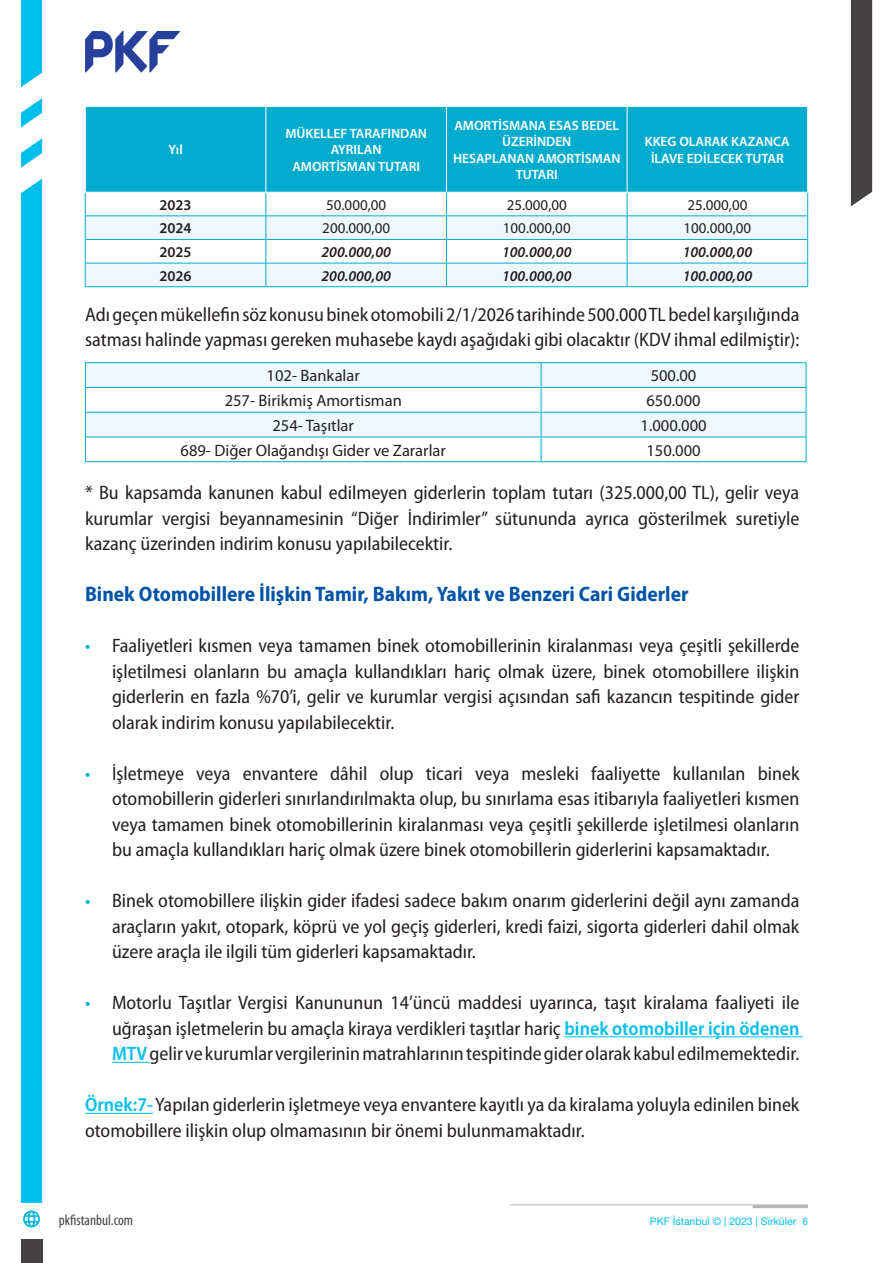
<style>
.page{position:relative;width:893px;height:1263px;background:#fff}
.page>*{position:absolute;margin:0;border:0;box-sizing:border-box;transform-origin:0 0}
.t1{font:700 semi-condensed 21px "Myriad Pro";color:#0153a6}
.t2{font:semi-condensed 19.5px/25.5px "Myriad Pro";color:#241f1f;text-align:justify}
.t3{font:16.5px "Myriad Pro";color:#241f1f}
.t4{font:italic 600 15px "Myriad Pro";color:#241f1f}
.t5{font:15px "Myriad Pro";color:#241f1f}
.t6{font:600 15px "Myriad Pro";color:#241f1f}
.t7{font:condensed 15px "Myriad Pro";color:#454243}
.t8{font:600 13.5px/16.2px "Myriad Pro";color:#fff;text-align:center}
.t9{font:10.5px "Helvetica Neue LT Pro";color:#00bfeb}
.s1{color:#00acce}
.s2{font-weight:600;color:#00bfeb}
.s3{font-stretch:condensed}
</style>
<div class="page">
<svg style="left:85px;top:31px;width:96px;height:41px"></svg>
<svg style="left:21px;top:0;width:21px;height:87px"></svg>
<svg style="left:21px;top:98px;width:21px;height:30px"></svg>
<svg style="left:21px;top:138px;width:21px;height:30px"></svg>
<svg style="left:23px;top:1210px;width:17px;height:17px"></svg>
<div style="left:21px;top:1239px;width:21px;height:24px;background:#454243"></div>
<div style="left:851px;top:0;width:21px;height:206px;background:#454243"></div>
<div style="left:21px;top:179px;width:21px;height:1024px;background:#00bfeb"></div>
<hr style="left:510px;top:1204px;width:298px;height:1px;background:#b5b5b6">
<hr style="left:753px;top:1205px;width:55px;height:3px;background:#b5b5b6">
<hr style="left:564px;top:1036px;width:239px;height:1px;background:#00bfeb">
<hr style="left:112px;top:1062px;width:38px;height:1px;background:#00bfeb">
<hr style="left:85px;top:1113px;width:68px;height:1px;background:#00bfeb">
<div style="left:86px;top:107px;width:721px;height:85px;background:#00acce"></div>
<svg style="left:86px;top:217px;width:721px;height:69px;fill:#eff9fd"></svg>
<hr style="left:85px;top:216px;width:181px;height:1px;background:#00acce">
<hr style="left:266px;top:216px;width:180px;height:1px;background:#00acce">
<hr style="left:446px;top:216px;width:181px;height:1px;background:#00acce">
<hr style="left:627px;top:216px;width:181px;height:1px;background:#00acce">
<hr style="left:85px;top:239px;width:181px;height:1px;background:#00acce">
<hr style="left:266px;top:239px;width:180px;height:1px;background:#00acce">
<hr style="left:446px;top:239px;width:181px;height:1px;background:#00acce">
<hr style="left:627px;top:239px;width:181px;height:1px;background:#00acce">
<hr style="left:85px;top:263px;width:181px;height:1px;background:#00acce">
<svg style="left:85px;top:193px;width:1px;height:93px"></svg>
<hr style="left:266px;top:263px;width:180px;height:1px;background:#00acce">
<svg style="left:266px;top:193px;width:1px;height:93px"></svg>
<hr style="left:446px;top:263px;width:181px;height:1px;background:#00acce">
<svg style="left:446px;top:193px;width:1px;height:93px"></svg>
<hr style="left:627px;top:263px;width:181px;height:1px;background:#00acce">
<svg style="left:627px;top:193px;width:1px;height:93px"></svg>
<svg style="left:807px;top:193px;width:1px;height:93px"></svg>
<hr style="left:85px;top:286px;width:181px;height:1px;background:#00acce">
<hr style="left:266px;top:286px;width:180px;height:1px;background:#00acce">
<hr style="left:446px;top:286px;width:181px;height:1px;background:#00acce">
<hr style="left:627px;top:286px;width:181px;height:1px;background:#00acce">
<hr style="left:266px;top:107px;width:1px;height:85px;background:#fff">
<hr style="left:446px;top:107px;width:1px;height:85px;background:#fff">
<hr style="left:627px;top:107px;width:1px;height:85px;background:#fff">
<svg style="left:86px;top:363px;width:720px;height:74px;fill:#eff9fd"></svg>
<hr style="left:85px;top:362px;width:456px;height:1px;background:#00acce">
<hr style="left:541px;top:362px;width:265px;height:1px;background:#00acce">
<hr style="left:85px;top:387px;width:456px;height:1px;background:#00acce">
<hr style="left:541px;top:387px;width:265px;height:1px;background:#00acce">
<hr style="left:85px;top:412px;width:456px;height:1px;background:#00acce">
<hr style="left:541px;top:412px;width:265px;height:1px;background:#00acce">
<hr style="left:85px;top:437px;width:456px;height:1px;background:#00acce">
<svg style="left:85px;top:363px;width:1px;height:98px"></svg>
<hr style="left:541px;top:437px;width:265px;height:1px;background:#00acce">
<svg style="left:541px;top:363px;width:1px;height:98px"></svg>
<svg style="left:806px;top:363px;width:1px;height:98px"></svg>
<hr style="left:85px;top:461px;width:456px;height:1px;background:#00acce">
<hr style="left:541px;top:461px;width:265px;height:1px;background:#00acce">
<p class="t8" style="left:168px;top:141px;width:16px">Yıl</p>
<p class="t8" style="left:285px;top:125px;width:143px">MÜKELLEF TARAFINDAN<br>AYRILAN<br>AMORTİSMAN TUTARI</p>
<p class="t8" style="left:453px;top:117px;width:169px">AMORTİSMANA ESAS BEDEL<br>ÜZERİNDEN<br>HESAPLANAN AMORTİSMAN<br>TUTARI</p>
<p class="t8" style="left:645px;top:133px;width:146px">KKEG OLARAK KAZANCA<br>İLAVE EDİLECEK TUTAR</p>
<p class="t6" style="left:159px;top:195px;width:34px">2023</p>
<p class="t5" style="left:326px;top:195px;width:62px">50.000,00</p>
<p class="t5" style="left:507px;top:195px;width:62px">25.000,00</p>
<p class="t5" style="left:687px;top:195px;width:62px">25.000,00</p>
<p class="t6" style="left:159px;top:219px;width:34px">2024</p>
<p class="t5" style="left:322px;top:219px;width:69px">200.000,00</p>
<p class="t5" style="left:503px;top:219px;width:69px">100.000,00</p>
<p class="t5" style="left:683px;top:219px;width:69px">100.000,00</p>
<p class="t6" style="left:159px;top:242px;width:34px">2025</p>
<p class="t4" style="left:321px;top:242px;width:71px">200.000,00</p>
<p class="t4" style="left:502px;top:242px;width:71px">100.000,00</p>
<p class="t4" style="left:683px;top:242px;width:71px">100.000,00</p>
<p class="t6" style="left:159px;top:266px;width:34px">2026</p>
<p class="t4" style="left:321px;top:266px;width:71px">200.000,00</p>
<p class="t4" style="left:502px;top:266px;width:71px">100.000,00</p>
<p class="t4" style="left:683px;top:266px;width:71px">100.000,00</p>
<p class="t2" style="left:85px;top:301px;width:716px">Adı geçen mükellefin söz konusu binek otomobili 2/1/2026 tarihinde 500.000 TL bedel karşılığında satması halinde yapması gereken muhasebe kaydı aşağıdaki gibi olacaktır (KDV ihmal edilmiştir):</p>
<p class="t3" style="left:267px;top:365px;width:95px">102- Bankalar</p>
<p class="t3" style="left:651px;top:365px;width:47px">500.00</p>
<p class="t3" style="left:225px;top:390px;width:179px">257- Birikmiş Amortisman</p>
<p class="t3" style="left:646px;top:390px;width:56px">650.000</p>
<p class="t3" style="left:272px;top:415px;width:83px">254- Taşıtlar</p>
<p class="t3" style="left:640px;top:415px;width:68px">1.000.000</p>
<p class="t3" style="left:181px;top:440px;width:267px">689- Diğer Olağandışı Gider ve Zararlar</p>
<p class="t3" style="left:646px;top:440px;width:56px">150.000</p>
<p class="t2" style="left:85px;top:480px;width:716px">* Bu kapsamda kanunen kabul edilmeyen giderlerin toplam tutarı (325.000,00 TL), gelir veya kurumlar vergisi beyannamesinin “Diğer İndirimler” sütununda ayrıca gösterilmek suretiyle kazanç üzerinden indirim konusu yapılabilecektir.</p>
<p class="t1" style="left:85px;top:581px;width:605px">Binek Otomobillere İlişkin Tamir, Bakım, Yakıt ve Benzeri Cari Giderler</p>
<p class="t2" style="left:112px;top:633px;width:689px;text-indent:-27px"><span class="s1">•</span> Faaliyetleri kısmen veya tamamen binek otomobillerinin kiralanması veya çeşitli şekillerde işletilmesi olanların bu amaçla kullandıkları hariç olmak üzere, binek otomobillere ilişkin giderlerin en fazla %70’i, gelir ve kurumlar vergisi açısından safi kazancın tespitinde gider olarak indirim konusu yapılabilecektir.</p>
<p class="t2" style="left:112px;top:760px;width:689px;text-indent:-27px"><span class="s1">•</span> İşletmeye veya envantere dâhil olup ticari veya mesleki faaliyette kullanılan binek otomobillerin giderleri sınırlandırılmakta olup, bu sınırlama esas itibarıyla faaliyetleri kısmen veya tamamen binek otomobillerinin kiralanması veya çeşitli şekillerde işletilmesi olanların bu amaçla kullandıkları hariç olmak üzere binek otomobillerin giderlerini kapsamaktadır.</p>
<p class="t2" style="left:112px;top:888px;width:689px;text-indent:-27px"><span class="s1">•</span> Binek otomobillere ilişkin gider ifadesi sadece bakım onarım giderlerini değil aynı zamanda araçların yakıt, otopark, köprü ve yol geçiş giderleri, kredi faizi, sigorta giderleri dahil olmak üzere araçla ile ilgili tüm giderleri kapsamaktadır.</p>
<p class="t2" style="left:112px;top:990px;width:689px;text-indent:-27px"><span class="s1">•</span> Motorlu Taşıtlar Vergisi Kanununun 14’üncü maddesi uyarınca, taşıt kiralama faaliyeti ile uğraşan işletmelerin bu amaçla kiraya verdikleri taşıtlar hariç <span class="s2">binek otomobiller için ödenen MTV</span> gelir ve kurumlar vergilerinin matrahlarının tespitinde gider olarak kabul edilmemektedir.</p>
<p class="t2" style="left:85px;top:1092px;width:716px"><span class="s2">Örnek:7-</span> Yapılan giderlerin işletmeye veya envantere kayıtlı ya da kiralama yoluyla edinilen binek otomobillere ilişkin olup olmamasının bir önemi bulunmamaktadır.</p>
<p class="t7" style="left:59px;top:1210px;width:76px">pkfistanbul.com</p>
<p class="t9" style="left:650px;top:1215px;width:159px">PKF İstanbul © | 2023 | Sirküler <span class="s3">6</span></p>
</div>
